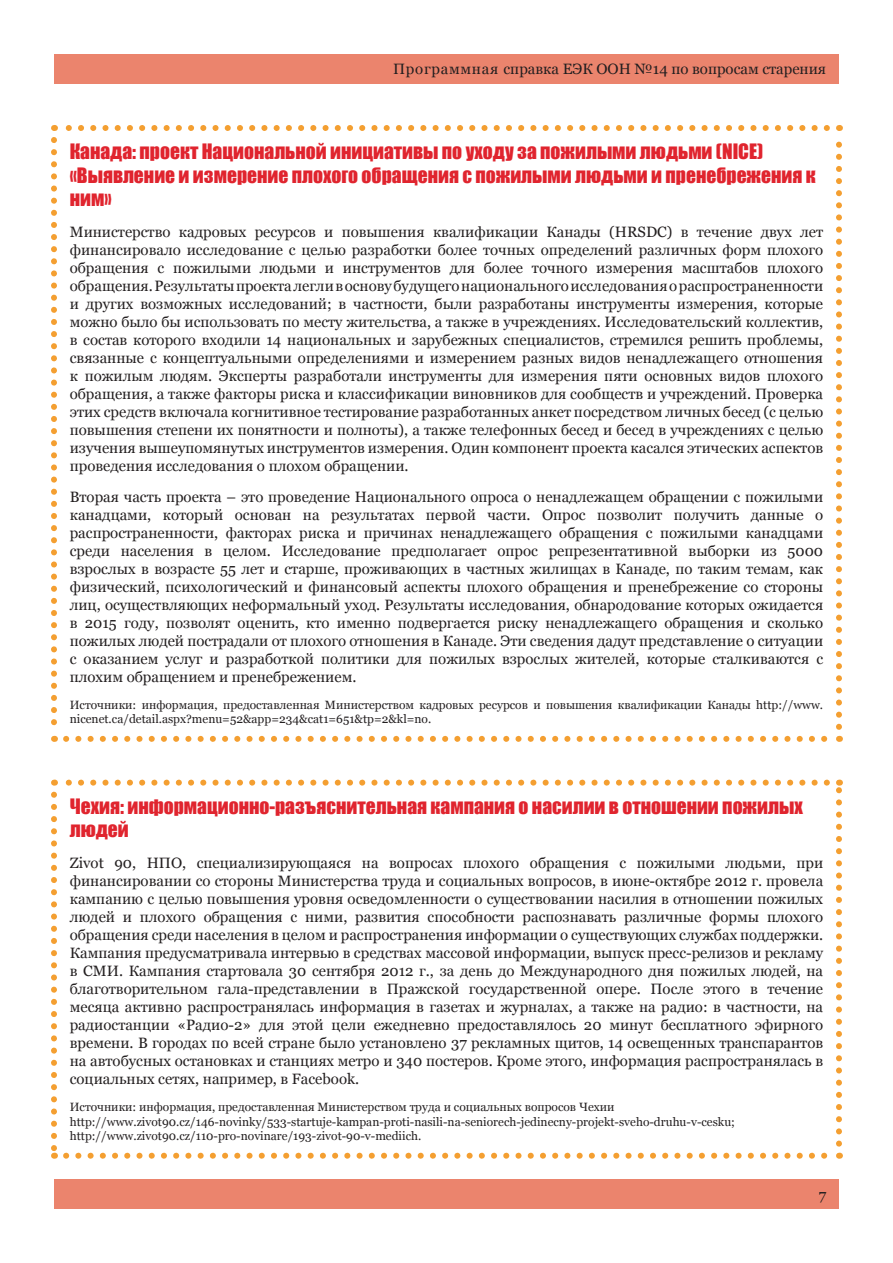
<style>
.page{position:relative;width:893px;height:1263px;background:#fff}
.page>*{position:absolute;margin:0;border:0;box-sizing:border-box;transform-origin:0 0}
.Red_title{font:19.5px/23.4px "Impact";color:#e0242e}
.Georgia_10_regular{font:15px/18px "Georgia";color:#231f20;text-align:justify}
.Georgia_10_regular-2{font:12px/14.4px "Georgia";color:#231f20}
</style>
<div class="page">
<div style="left:54px;top:54px;width:785px;height:29px;background:#eb846d"></div>
<div style="left:54px;top:1180px;width:785px;height:29px;background:#eb846d"></div>
<svg style="left:66px;top:736px;width:762px;height:6px"></svg>
<svg style="left:51px;top:140px;width:6px;height:602px"></svg>
<svg style="left:836px;top:125px;width:6px;height:602px"></svg>
<svg style="left:54px;top:125px;width:773px;height:6px"></svg>
<svg style="left:66px;top:1153px;width:762px;height:6px"></svg>
<svg style="left:51px;top:795px;width:6px;height:364px"></svg>
<svg style="left:836px;top:780px;width:6px;height:364px"></svg>
<svg style="left:54px;top:780px;width:773px;height:6px"></svg>
<p class="Georgia_10_regular" style="left:393px;top:60px;width:435px">Программная справка ЕЭК ООН №14 по вопросам старения</p>
<p class="Red_title" style="left:70px;top:139px;width:747px">Канада: проект Национальной инициативы по уходу за пожилыми людьми (NICE) «Выявление и измерение плохого обращения с пожилыми людьми и пренебрежения к ним»</p>
<p class="Georgia_10_regular" style="left:70px;top:223px;width:755px">Министерство кадровых ресурсов и повышения квалификации Канады (HRSDC) в течение двух лет финансировало исследование с целью разработки более точных определений различных форм плохого обращения с пожилыми людьми и инструментов для более точного измерения масштабов плохого обращения. Результаты проекта легли в основу будущего национального исследования о распространенности и других возможных исследований; в частности, были разработаны инструменты измерения, которые можно было бы использовать по месту жительства, а также в учреждениях. Исследовательский коллектив, в состав которого входили 14 национальных и зарубежных специалистов, стремился решить проблемы, связанные с концептуальными определениями и измерением разных видов ненадлежащего отношения к пожилым людям. Эксперты разработали инструменты для измерения пяти основных видов плохого обращения, а также факторы риска и классификации виновников для сообществ и учреждений. Проверка этих средств включала когнитивное тестирование разработанных анкет посредством личных бесед (с целью повышения степени их понятности и полноты), а также телефонных бесед и бесед в учреждениях с целью изучения вышеупомянутых инструментов измерения. Один компонент проекта касался этических аспектов проведения исследования о плохом обращении.</p>
<p class="Georgia_10_regular" style="left:70px;top:488px;width:755px">Вторая часть проекта – это проведение Национального опроса о ненадлежащем обращении с пожилыми канадцами, который основан на результатах первой части. Опрос позволит получить данные о распространенности, факторах риска и причинах ненадлежащего обращения с пожилыми канадцами среди населения в целом. Исследование предполагает опрос репрезентативной выборки из 5000 взрослых в возрасте 55 лет и старше, проживающих в частных жилищах в Канаде, по таким темам, как физический, психологический и финансовый аспекты плохого обращения и пренебрежение со стороны лиц, осуществляющих неформальный уход. Результаты исследования, обнародование которых ожидается в 2015 году, позволят оценить, кто именно подвергается риску ненадлежащего обращения и сколько пожилых людей пострадали от плохого отношения в Канаде. Эти сведения дадут представление о ситуации с оказанием услуг и разработкой политики для пожилых взрослых жителей, которые сталкиваются с плохим обращением и пренебрежением.</p>
<p class="Georgia_10_regular-2" style="left:70px;top:698px;width:755px">Источники: информация, предоставленная Министерством кадровых ресурсов и повышения квалификации Канады http://www. nicenet.ca/detail.aspx?menu=52&amp;app=234&amp;cat1=651&amp;tp=2&amp;kl=no.</p>
<p class="Red_title" style="left:70px;top:794px;width:734px">Чехия: информационно-разъяснительная кампания о насилии в отношении пожилых людей</p>
<p class="Georgia_10_regular" style="left:70px;top:854px;width:755px">Zivot 90, НПО, специализирующаяся на вопросах плохого обращения с пожилыми людьми, при финансировании со стороны Министерства труда и социальных вопросов, в июне-октябре 2012 г. провела кампанию с целью повышения уровня осведомленности о существовании насилия в отношении пожилых людей и плохого обращения с ними, развития способности распознавать различные формы плохого обращения среди населения в целом и распространения информации о существующих службах поддержки.<br>Кампания предусматривала интервью в средствах массовой информации, выпуск пресс-релизов и рекламу в СМИ. Кампания стартовала 30 сентября 2012 г., за день до Международного дня пожилых людей, на благотворительном гала-представлении в Пражской государственной опере. После этого в течение месяца активно распространялась информация в газетах и журналах, а также на радио: в частности, на радиостанции «Радио-2» для этой цели ежедневно предоставлялось 20 минут бесплатного эфирного времени. В городах по всей стране было установлено 37 рекламных щитов, 14 освещенных транспарантов на автобусных остановках и станциях метро и 340 постеров. Кроме этого, информация распространялась в социальных сетях, например, в Facebook.</p>
<p class="Georgia_10_regular-2" style="left:70px;top:1100px;width:546px">Источники: информация, предоставленная Министерством труда и социальных вопросов Чехии</p>
<p class="Georgia_10_regular-2" style="left:70px;top:1114px;width:667px">http://www.zivot90.cz/146-novinky/533-startuje-kampan-proti-nasili-na-seniorech-jedinecny-projekt-sveho-druhu-v-cesku;</p>
<p class="Georgia_10_regular-2" style="left:70px;top:1129px;width:353px">http://www.zivot90.cz/110-pro-novinare/193-zivot-90-v-mediich.</p>
<p class="Georgia_10_regular" style="left:819px;top:1186px;width:9px">7</p>
</div>
